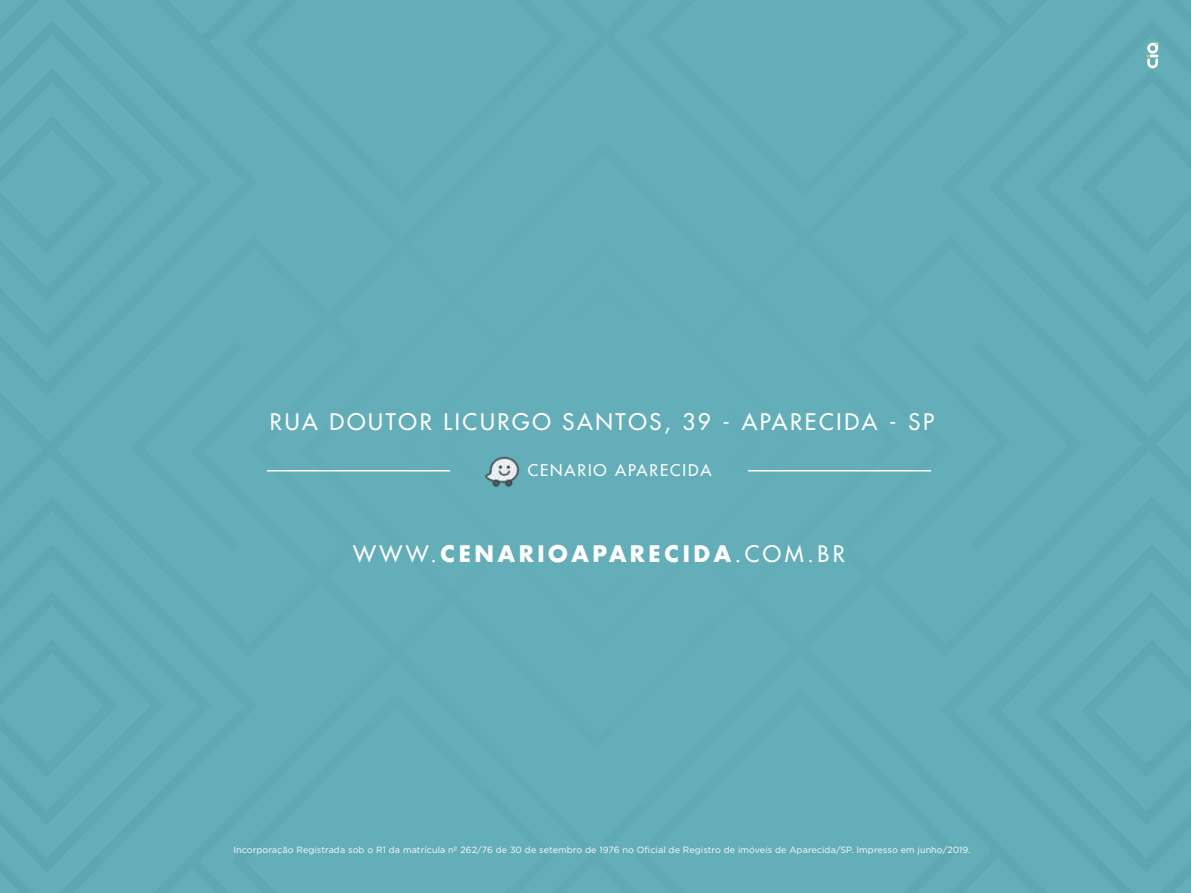
<style>
.page{position:relative;width:1191px;height:893px;background:#63aeb9}
.page>*{position:absolute;margin:0;border:0;box-sizing:border-box;transform-origin:0 0}
.t1{font:500 22.2px "Futura Std";letter-spacing:.12em;color:#fff}
.t2{font:700 22.2px "Futura Std";letter-spacing:.16em;color:#fff}
.t3{font:500 15.75px "Futura Std";letter-spacing:.12em;color:#fff}
.t4{font:9px "Gotham";letter-spacing:.01em;color:#fff}
.s1{font-weight:500}
</style>
<div class="page">
<div style="left:439px;top:282px;width:323px;height:328px;background:#63aeb9"></div>
<div style="left:0;top:21px;width:211px;height:328px;background:#63aeb9"></div>
<div style="left:497px;top:325px;width:207px;height:242px;background:#63aeb9"></div>
<div style="left:130px;top:341px;width:112px;height:156px;background:#63aeb9"></div>
<div style="left:0;top:68px;width:164px;height:233px;background:#63aeb9"></div>
<div style="left:258px;top:695px;width:297px;height:198px;background:#63aeb9"></div>
<div style="left:0;top:497px;width:258px;height:396px;background:#63aeb9"></div>
<div style="left:0;top:592px;width:164px;height:233px;background:#63aeb9"></div>
<div style="left:1034px;top:43px;width:157px;height:258px;background:#63aeb9"></div>
<h1 class="t1" style="left:270px;top:408px;width:665px">RUA DOUTOR LICURGO SANTOS, 39 - APARECIDA - SP</h1>
<h2 class="t3" style="left:528px;top:460px;width:185px">CENARIO APARECIDA</h2>
<h1 class="t2" style="left:353px;top:539px;width:493px"><span class="s1">WWW.</span>CENARIOAPARECIDA<span class="s1">.COM.BR</span></h1>
<p class="t4" style="left:233px;top:844px;width:738px">Incorporação Registrada sob o R1 da matrícula nº 262/76 de 30 de setembro de 1976 no Oficial de Registro de imóveis de Aparecida/SP. Impresso em junho/2019.</p>
</div>
